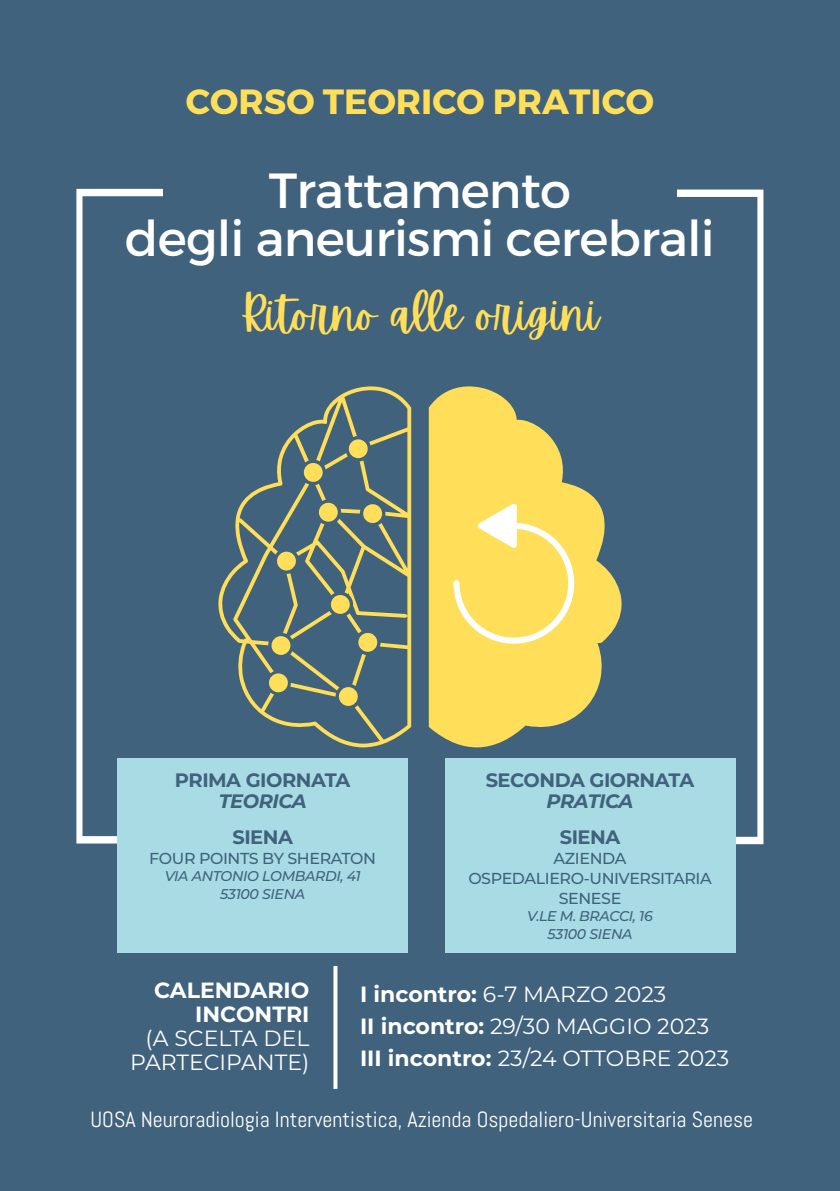
<style>
.page{position:relative;width:840px;height:1191px;background:#fff}
.page>*{position:absolute;margin:0;border:0;box-sizing:border-box;transform-origin:0 0}
.t1{font:49.2px/47.8px "Montserrat";letter-spacing:-.015em;color:#fff;text-align:center}
.t2{font:46px "Apricots";color:#ffde59}
.t3{font:700 35px "Montserrat";color:#ffde59}
.t4{font:22px/32px "Montserrat";color:#fff}
.t5{font:22px "Abel";color:#fff}
.t6{font:700 22px/24px "Montserrat";color:#fff;text-align:right}
.t7{font:700 19.4px "Montserrat";letter-spacing:-.025em;color:#40627d}
.t8{font:italic 700 19.4px "Montserrat";letter-spacing:-.025em;color:#40627d}
.t9{font:500 15.8px/20px "Montserrat";letter-spacing:-.025em;color:#40627d;text-align:center}
.t10{font:italic 500 14.2px/17.6px "Montserrat";letter-spacing:-.025em;color:#40627d;text-align:center}
.s1{font-weight:700}
</style>
<div class="page">
<div style="left:0;top:0;width:839px;height:1191px;background:#40627c"></div>
<svg style="left:677px;top:189px;width:86px;height:655px"></svg>
<svg style="left:76px;top:189px;width:87px;height:654px"></svg>
<svg style="left:218px;top:386px;width:404px;height:361px"></svg>
<svg style="left:453px;top:504px;width:121px;height:140px"></svg>
<div style="left:117px;top:758px;width:290px;height:194px;background:#a8dbe3"></div>
<div style="left:444px;top:758px;width:290px;height:194px;background:#a8dbe3"></div>
<svg style="left:333px;top:966px;width:4px;height:123px"></svg>
<h3 class="t3" style="left:186px;top:80px;width:469px">CORSO TEORICO PRATICO</h3>
<h1 class="t1" style="left:125px;top:167px;width:591px">Trattamento<br>degli aneurismi cerebrali</h1>
<h2 class="t2" style="left:240px;top:283px;width:361px">Ritorno alle origini</h2>
<p class="t7" style="left:175px;top:766px;width:177px">PRIMA GIORNATA</p>
<p class="t8" style="left:218px;top:787px;width:89px">TEORICA</p>
<p class="t7" style="left:232px;top:822px;width:62px">SIENA</p>
<p class="t9" style="left:149px;top:847px;width:228px">FOUR POINTS BY SHERATON</p>
<p class="t10" style="left:165px;top:867px;width:197px">VIA ANTONIO LOMBARDI, 41<br>53100 SIENA</p>
<p class="t7" style="left:485px;top:766px;width:210px">SECONDA GIORNATA</p>
<p class="t8" style="left:546px;top:787px;width:88px">PRATICA</p>
<p class="t7" style="left:559px;top:822px;width:62px">SIENA</p>
<p class="t9" style="left:468px;top:847px;width:245px">AZIENDA<br>OSPEDALIERO-UNIVERSITARIA<br>SENESE</p>
<p class="t10" style="left:527px;top:907px;width:127px">V.LE M. BRACCI, 16<br>53100 SIENA</p>
<p class="t6" style="left:154px;top:977px;width:157px">CALENDARIO<br>INCONTRI</p>
<p class="t4" style="left:130px;top:1025px;width:181px;line-height:24px;text-align:right">(A SCELTA DEL<br>PARTECIPANTE)</p>
<p class="t5" style="left:90px;top:1105px;width:663px">UOSA Neuroradiologia Interventistica, Azienda Ospedaliero-Universitaria Senese</p>
<p class="t4" style="left:360px;top:977px;width:370px"><span class="s1">I incontro:</span> 6-7 MARZO 2023<br><span class="s1">II incontro:</span> 29/30 MAGGIO 2023<br><span class="s1">III incontro:</span> 23/24 OTTOBRE 2023</p>
</div>
